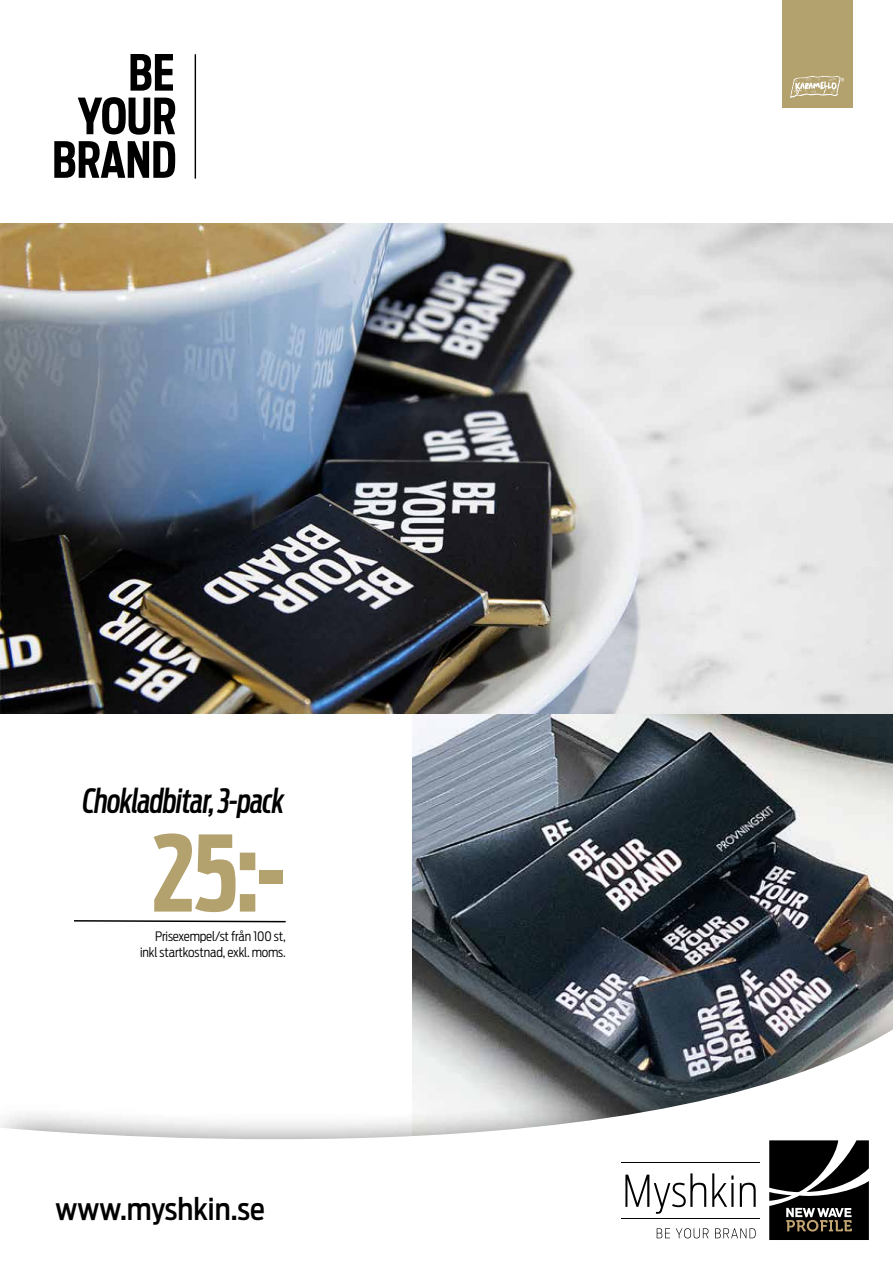
<style>
.page{position:relative;width:893px;height:1263px;background:#fff}
.page>*{position:absolute;margin:0;border:0;box-sizing:border-box;transform-origin:0 0}
.t1{font:700 104.1px "Antenna Extra Cond";color:#b3a16e}
.t2{font:italic 500 33.15px "Antenna Extra Cond";letter-spacing:-.02em;color:#000}
.t3{font:500 30px "Antenna Cond";color:#000}
.t4{font:300 12.9px/15.5px "Antenna Cond";letter-spacing:-.01em;color:#000;text-align:right}
</style>
<div class="page">
<svg style="left:54px;top:141px;width:121px;height:37px"></svg>
<svg style="left:78px;top:97px;width:97px;height:38px"></svg>
<svg style="left:130px;top:54px;width:43px;height:37px"></svg>
<hr style="left:195px;top:54px;width:1px;height:125px;background:#000">
<img style="left:412px;top:713px;width:481px;height:295px">
<svg style="left:412px;top:1008px;width:481px;height:20px;background:#6f737b"></svg>
<svg style="left:0;top:1028px;width:893px;height:211px"></svg>
<svg style="left:74px;top:920px;width:212px;height:3px"></svg>
<img style="left:0;top:224px;width:893px;height:489px">
<div style="left:767px;top:1138px;width:104px;height:104px;background:#fff"></div>
<svg style="left:625px;top:1173px;width:81px;height:41px"></svg>
<svg style="left:712px;top:1173px;width:21px;height:34px"></svg>
<svg style="left:740px;top:1183px;width:16px;height:24px"></svg>
<svg style="left:769px;top:1140px;width:100px;height:100px;background:#32312f"></svg>
<svg style="left:657px;top:1228px;width:13px;height:10px"></svg>
<svg style="left:676px;top:1228px;width:32px;height:10px"></svg>
<svg style="left:715px;top:1228px;width:41px;height:10px"></svg>
<hr style="left:621px;top:1162px;width:139px;height:1px;background:#000">
<hr style="left:621px;top:1218px;width:139px;height:1px;background:#000">
<div style="left:782px;top:0;width:71px;height:108px;background:#b3a16e"></div>
<svg style="left:790px;top:76px;width:54px;height:22px"></svg>
<h2 class="t2" style="left:83px;top:782px;width:203px">Chokladbitar, 3-pack</h2>
<h1 class="t1" style="left:152px;top:814px;width:135px">25:-</h1>
<p class="t4" style="left:140px;top:929px;width:147px">Prisexempel/st från 100 st, inkl startkostnad, exkl. moms.</p>
<h3 class="t3" style="left:56px;top:1191px;width:211px">www.myshkin.se</h3>
</div>
